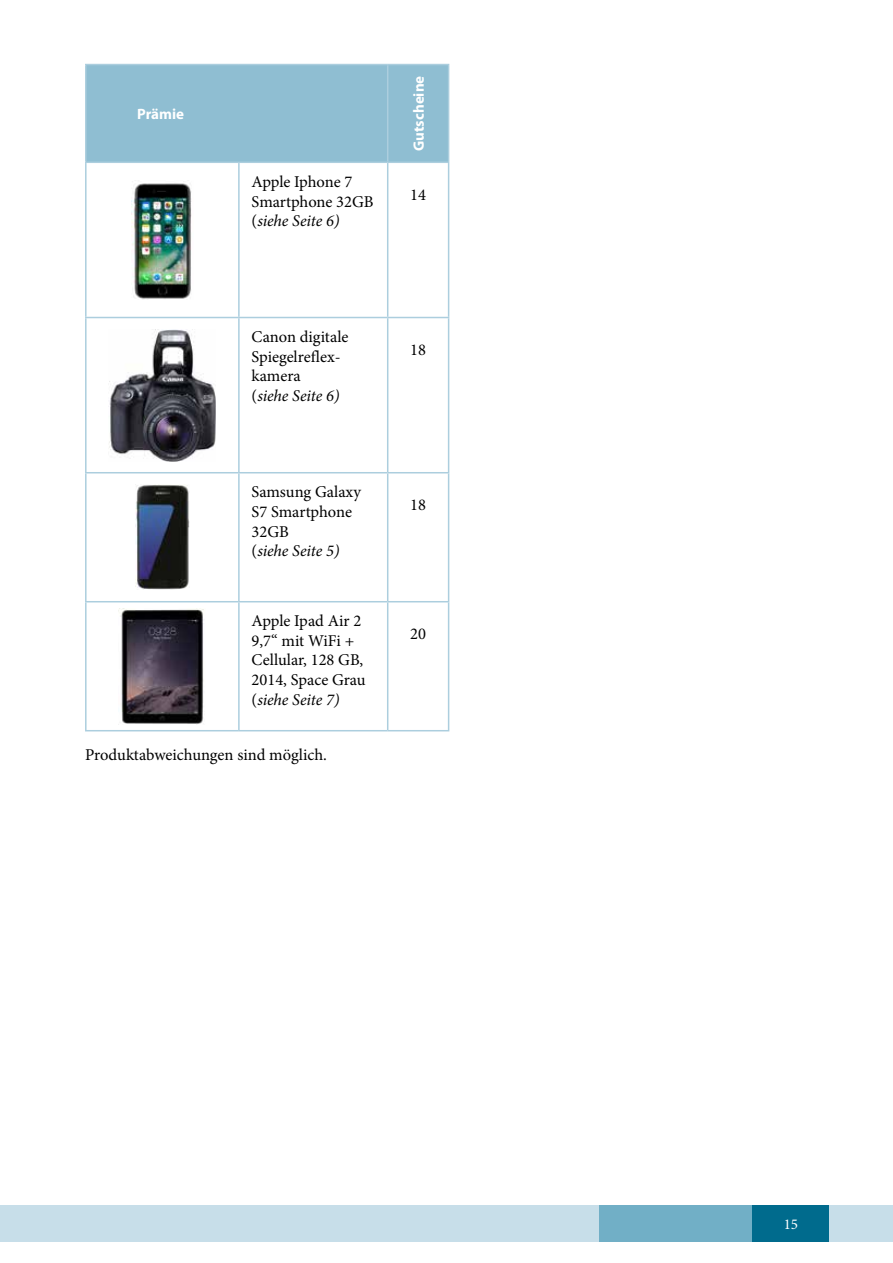
<style>
.page{position:relative;width:893px;height:1263px;background:#fff}
.page>*{position:absolute;margin:0;border:0;box-sizing:border-box;transform-origin:0 0}
.t1{font:16.5px/19.5px "Minion Pro";color:#000}
.t2{font:700 15px "Myriad Pro";color:#fff}
.t3{font:15px "Minion Pro";color:#fff}
.s1{font-style:italic}
</style>
<div class="page">
<div style="left:0;top:1205px;width:893px;height:37px;background:#c7dee9"></div>
<div style="left:600px;top:1205px;width:153px;height:37px;background:#71afc6"></div>
<div style="left:753px;top:1205px;width:76px;height:37px;background:#006b8d"></div>
<svg style="left:87px;top:65px;width:361px;height:665px"></svg>
<hr style="left:85px;top:64px;width:154px;height:1px;background:#accede">
<hr style="left:85px;top:65px;width:2px;height:97px;background:#accede">
<hr style="left:239px;top:64px;width:149px;height:1px;background:#accede">
<hr style="left:85px;top:162px;width:154px;height:1px;background:#accede">
<hr style="left:85px;top:163px;width:2px;height:154px;background:#accede">
<hr style="left:239px;top:162px;width:149px;height:1px;background:#accede">
<hr style="left:238px;top:163px;width:2px;height:154px;background:#accede">
<hr style="left:85px;top:317px;width:154px;height:1px;background:#accede">
<hr style="left:85px;top:318px;width:2px;height:154px;background:#accede">
<hr style="left:239px;top:317px;width:149px;height:1px;background:#accede">
<hr style="left:238px;top:318px;width:2px;height:154px;background:#accede">
<hr style="left:85px;top:472px;width:154px;height:1px;background:#accede">
<hr style="left:85px;top:473px;width:2px;height:128px;background:#accede">
<hr style="left:239px;top:472px;width:149px;height:1px;background:#accede">
<hr style="left:238px;top:473px;width:2px;height:128px;background:#accede">
<hr style="left:85px;top:601px;width:154px;height:1px;background:#accede">
<hr style="left:85px;top:602px;width:2px;height:128px;background:#accede">
<hr style="left:239px;top:601px;width:149px;height:1px;background:#accede">
<hr style="left:238px;top:602px;width:2px;height:128px;background:#accede">
<hr style="left:85px;top:730px;width:154px;height:1px;background:#accede">
<hr style="left:239px;top:730px;width:149px;height:1px;background:#accede">
<hr style="left:388px;top:64px;width:61px;height:1px;background:#accede">
<hr style="left:387px;top:65px;width:1px;height:97px;background:#accede">
<hr style="left:448px;top:65px;width:1px;height:97px;background:#accede">
<hr style="left:388px;top:162px;width:61px;height:1px;background:#accede">
<hr style="left:387px;top:163px;width:1px;height:154px;background:#accede">
<hr style="left:448px;top:163px;width:1px;height:154px;background:#accede">
<hr style="left:388px;top:317px;width:61px;height:1px;background:#accede">
<hr style="left:387px;top:318px;width:1px;height:154px;background:#accede">
<hr style="left:448px;top:318px;width:1px;height:154px;background:#accede">
<hr style="left:388px;top:472px;width:61px;height:1px;background:#accede">
<hr style="left:387px;top:473px;width:1px;height:128px;background:#accede">
<hr style="left:448px;top:473px;width:1px;height:128px;background:#accede">
<hr style="left:388px;top:601px;width:61px;height:1px;background:#accede">
<hr style="left:387px;top:602px;width:1px;height:128px;background:#accede">
<hr style="left:448px;top:602px;width:1px;height:128px;background:#accede">
<hr style="left:388px;top:730px;width:61px;height:1px;background:#accede">
<img style="left:131px;top:181px;width:62px;height:118px">
<img style="left:109px;top:329px;width:107px;height:132px">
<img style="left:135px;top:485px;width:55px;height:105px">
<img style="left:119px;top:608px;width:87px;height:116px">
<p class="t2" style="left:137px;top:104px;width:48px">Prämie</p>
<p class="t1" style="left:252px;top:172px;width:123px">Apple Iphone 7<br>Smartphone 32GB (<span class="s1">siehe Seite 6)</span></p>
<p class="t2" style="left:409px;top:151px;width:77px;rotate:-90deg">Gutscheine</p>
<p class="t1" style="left:410px;top:185px;width:17px">14</p>
<p class="t1" style="left:252px;top:327px;width:98px">Canon digitale<br>Spiegelreflex&shy;kamera<br>(<span class="s1">siehe Seite 6)</span></p>
<p class="t1" style="left:252px;top:482px;width:111px">Samsung Galaxy<br>S7 Smartphone<br>32GB<br>(<span class="s1">siehe Seite 5)</span></p>
<p class="t1" style="left:252px;top:611px;width:115px">Apple Ipad Air 2<br>9,7“ mit WiFi +<br>Cellular, 128 GB,<br>2014, Space Grau (<span class="s1">siehe Seite 7)</span></p>
<p class="t1" style="left:85px;top:745px;width:243px">Produktabweichungen sind möglich.</p>
<p class="t1" style="left:410px;top:340px;width:17px">18</p>
<p class="t1" style="left:410px;top:495px;width:17px">18</p>
<p class="t1" style="left:410px;top:624px;width:17px">20</p>
<p class="t3" style="left:784px;top:1214px;width:16px">15</p>
</div>
